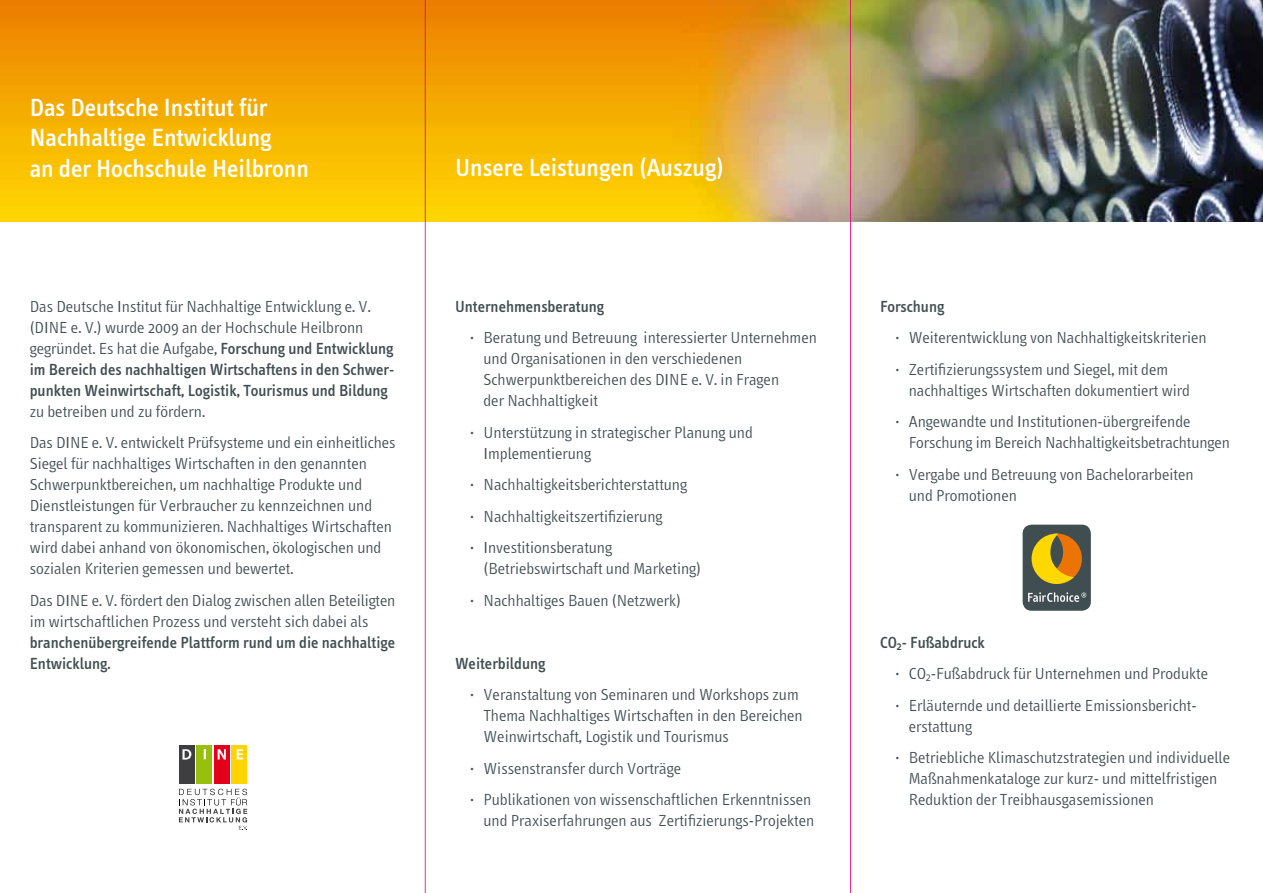
<style>
.page{position:relative;width:1263px;height:893px;background:#fff}
.page>*{position:absolute;margin:0;border:0;box-sizing:border-box;transform-origin:0 0}
.t1{font:500 25.5px/30.6px "Info Text";color:#fff}
.t2{font:300 16.5px/21px "Info Text";color:#414e51}
.t3{font:500 16.5px/21px "Info Text";color:#414e51}
.s1{font-weight:300}
.s2{font-weight:500}
</style>
<div class="page">
<img style="left:0;top:0;width:1263px;height:221px">
<div style="left:214px;top:745px;width:16px;height:38px;background:#e2001a"></div>
<svg style="left:218px;top:749px;width:8px;height:10px"></svg>
<div style="left:231px;top:745px;width:16px;height:38px;background:#ffd400"></div>
<svg style="left:237px;top:749px;width:6px;height:10px"></svg>
<svg style="left:179px;top:789px;width:69px;height:41px"></svg>
<div style="left:196px;top:745px;width:16px;height:38px;background:#97bf0d"></div>
<svg style="left:203px;top:749px;width:3px;height:10px"></svg>
<div style="left:179px;top:745px;width:16px;height:38px;background:#3e3d40"></div>
<svg style="left:183px;top:749px;width:8px;height:11px"></svg>
<div style="left:1022px;top:525px;width:69px;height:86px;background:#414e51;border-radius:9px"></div>
<svg style="left:1028px;top:592px;width:58px;height:10px"></svg>
<svg style="left:1031px;top:534px;width:51px;height:50px"></svg>
<hr style="left:425px;top:0;width:1px;height:893px;background:#e2007a">
<hr style="left:850px;top:0;width:1px;height:893px;background:#e2007a">
<h1 class="t1" style="left:30px;top:92px;width:281px">Das Deutsche Institut für<br>Nachhaltige Entwicklung<br>an der Hochschule Heilbronn</h1>
<p class="t3" style="left:30px;top:296px;width:366px"><span class="s1">Das Deutsche Institut für Nachhaltige Entwicklung e. V. (DINE e. V.) wurde 2009 an der Hochschule Heilbronn gegründet. Es hat die Aufgabe,</span> Forschung und Entwicklung im Bereich des nachhaltigen Wirtschaftens in den Schwer&shy;punkten Weinwirtschaft, Logistik, Tourismus und Bildung</p>
<p class="t2" style="left:30px;top:396px;width:367px;line-height:31.5px">zu betreiben und zu fördern.<br>Das DINE e. V. entwickelt Prüfsysteme und ein einheitliches</p>
<p class="t2" style="left:30px;top:453px;width:364px">Siegel für nachhaltiges Wirtschaften in den genannten Schwerpunktbereichen, um nachhaltige Produkte und Dienstleistungen für Verbraucher zu kennzeichnen und transparent zu kommunizieren. Nachhaltiges Wirtschaften wird dabei anhand von ökonomischen, ökologischen und sozialen Kriterien gemessen und bewertet.</p>
<p class="t2" style="left:30px;top:590px;width:367px">Das DINE e. V. fördert den Dialog zwischen allen Beteiligten im wirtschaftlichen Prozess und versteht sich dabei als</p>
<p class="t3" style="left:30px;top:632px;width:367px">branchenübergreifende Plattform rund um die nachhaltige<br>Entwicklung.</p>
<h1 class="t1" style="left:455px;top:153px;width:270px">Unsere Leistungen (Auszug)</h1>
<p class="t3" style="left:455px;top:296px;width:151px">Unternehmensberatung</p>
<p class="t2" style="left:483px;top:327px;width:335px;text-indent:-14px">· Beratung und Betreuung interessierter Unternehmen und Organisationen in den verschiedenen Schwerpunktbereichen des DINE e. V. in Fragen<br>der Nachhaltigkeit</p>
<p class="t2" style="left:483px;top:422px;width:271px;text-indent:-14px">· Unterstützung in strategischer Planung und<br>Implementierung</p>
<p class="t2" style="left:470px;top:469px;width:219px;line-height:31.5px">· Nachhaltigkeitsberichterstattung · Nachhaltigkeitszertifizierung<br>· Investitionsberatung</p>
<p class="t2" style="left:470px;top:553px;width:233px;line-height:31.5px;text-indent:14px">(Betriebswirtschaft und Marketing) · Nachhaltiges Bauen (Netzwerk)</p>
<p class="t3" style="left:455px;top:653px;width:92px">Weiterbildung</p>
<p class="t2" style="left:483px;top:684px;width:321px;text-indent:-14px">· Veranstaltung von Seminaren und Workshops zum<br>Thema Nachhaltiges Wirtschaften in den Bereichen<br>Weinwirtschaft, Logistik und Tourismus</p>
<p class="t2" style="left:470px;top:753px;width:343px;line-height:31.5px">· Wissenstransfer durch Vorträge<br>· Publikationen von wissenschaftlichen Erkenntnissen</p>
<p class="t2" style="left:483px;top:810px;width:332px">und Praxiserfahrungen aus Zertifizierungs-Projekten</p>
<p class="t3" style="left:880px;top:296px;width:66px">Forschung</p>
<p class="t2" style="left:895px;top:322px;width:313px;line-height:31.5px">· Weiterentwicklung von Nachhaltigkeitskriterien · Zertifizierungssystem und Siegel, mit dem</p>
<p class="t2" style="left:895px;top:375px;width:297px;line-height:31.5px;text-align:right">nachhaltiges Wirtschaften dokumentiert wird<br>· Angewandte und Institutionen-übergreifende</p>
<p class="t2" style="left:895px;top:427px;width:336px;line-height:31.5px;text-indent:14px">Forschung im Bereich Nachhaltigkeitsbetrachtungen · Vergabe und Betreuung von Bachelorarbeiten</p>
<p class="t2" style="left:909px;top:485px;width:110px">und Promotionen</p>
<p class="t2" style="left:895px;top:627px;width:314px;line-height:31.5px;text-indent:-15px"><span class="s2">CO</span><sub>2</sub><span class="s2">- Fußabdruck<br></span>· CO<sub>2</sub>-Fußabdruck für Unternehmen und Produkte · Erläuternde und detaillierte Emissionsbericht-</p>
<p class="t2" style="left:895px;top:711px;width:336px;line-height:31.5px;text-indent:14px">erstattung<br>· Betriebliche Klimaschutzstrategien und individuelle</p>
<p class="t2" style="left:909px;top:768px;width:310px">Maßnahmenkataloge zur kurz- und mittelfristigen<br>Reduktion der Treibhausgasemissionen</p>
</div>
